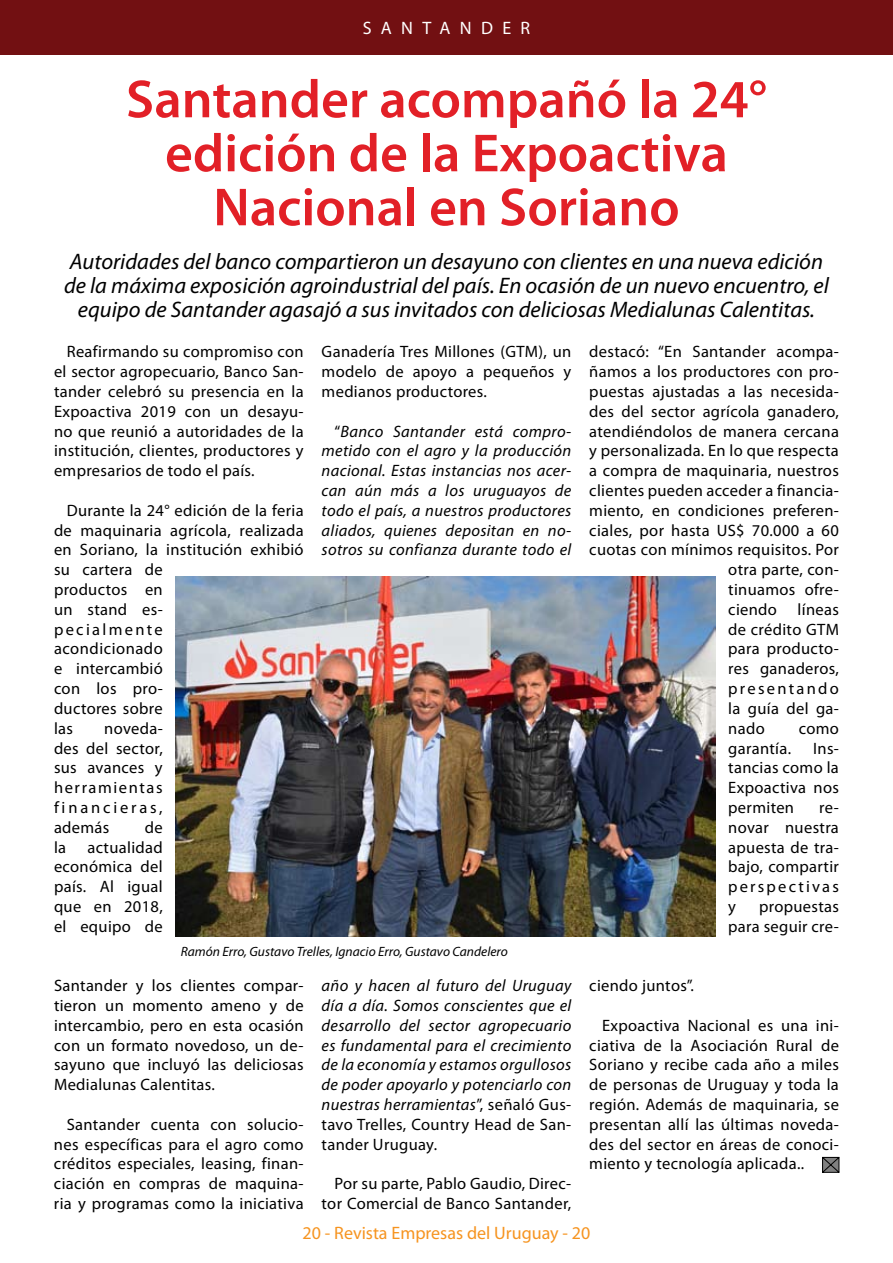
<style>
.page{position:relative;width:893px;height:1263px;background:#fff}
.page>*{position:absolute;margin:0;border:0;box-sizing:border-box;transform-origin:0 0}
.t1{font:600 54px/54px "Myriad Pro";color:#e22027;text-align:center}
.t2{font:italic 22.5px/24px "Myriad Pro";color:#000;text-align:center}
.t3{font:18px "Myriad Pro";color:#f69420}
.t4{font:18px "Myriad Pro";letter-spacing:.52em;color:#fff}
.t5{font:16.5px/19.8px "Myriad Pro";letter-spacing:.02em;color:#000;text-align:justify}
.t6{font:italic 16.5px/19.8px "Myriad Pro";letter-spacing:.02em;color:#000;text-align:justify}
.t7{font:italic 13.5px "Myriad Pro";color:#000}
.s1{font-style:normal}
</style>
<div class="page">
<div style="left:0;top:0;width:893px;height:54px;background:#721012"></div>
<svg style="left:822px;top:1157px;width:18px;height:16px"></svg>
<img style="left:176px;top:576px;width:539px;height:360px">
<p class="t4" style="left:363px;top:17px;width:169px">SANTANDER</p>
<h1 class="t1" style="left:126px;top:71px;width:642px">Santander acompañó la 24° edición de la Expoactiva<br>Nacional en Soriano</h1>
<p class="t2" style="left:64px;top:249px;width:766px">Autoridades del banco compartieron un desayuno con clientes en una nueva edición de la máxima exposición agroindustrial del país. En ocasión de un nuevo encuentro, el equipo de Santander agasajó a sus invitados con deliciosas Medialunas Calentitas.</p>
<p class="t5" style="left:54px;top:342px;width:251px;text-indent:13px">Reafirmando su compromiso con el sector agropecuario, Banco San&shy;tander celebró su presencia en la Expoactiva 2019 con un desayu&shy;no que reunió a autoridades de la institución, clientes, productores y empresarios de todo el país.</p>
<p class="t5" style="left:54px;top:500px;width:251px;text-align:left;text-indent:13px">Durante la 24° edición de la feria de maquinaria agrícola, realizada en Soriano, la institución exhibió su cartera de<br>productos en<br>un stand es-<br>pecialmente<br>acondicionado<br>e intercambió<br>con los pro-<br>ductores sobre<br>las</p>
<p class="t5" style="left:54px;top:718px;width:110px;text-indent:50px">noveda&shy;des del sector, sus avances y herramientas financieras, además</p>
<p class="t5" style="left:145px;top:817px;width:19px">de</p>
<p class="t5" style="left:54px;top:837px;width:110px;text-indent:33px">actualidad económica del país. Al igual que en 2018, el equipo de</p>
<p class="t5" style="left:54px;top:837px;width:14px">la</p>
<p class="t5" style="left:322px;top:342px;width:251px">Ganadería Tres Millones (GTM), un modelo de apoyo a pequeños y medianos productores.</p>
<p class="t6" style="left:322px;top:421px;width:251px;text-indent:13px"><span class="s1">“</span>Banco Santander está compro&shy;metido con el agro y la producción nacional. Estas instancias nos acer&shy;can aún más a los uruguayos de todo el país, a nuestros productores aliados, quienes depositan en no&shy;sotros su confianza durante todo el</p>
<p class="t7" style="left:181px;top:943px;width:328px">Ramón Erro, Gustavo Trelles, Ignacio Erro, Gustavo Candelero</p>
<p class="t5" style="left:54px;top:975px;width:251px">Santander y los clientes compar&shy;tieron un momento ameno y de intercambio, pero en esta ocasión con un formato novedoso, un de&shy;sayuno que incluyó las deliciosas Medialunas Calentitas.</p>
<p class="t5" style="left:54px;top:1114px;width:251px;text-indent:13px">Santander cuenta con solucio&shy;nes específicas para el agro como créditos especiales, leasing, finan&shy;ciación en compras de maquina&shy;ria y programas como la iniciativa</p>
<p class="t6" style="left:322px;top:975px;width:251px">año y hacen al futuro del Uruguay día a día. Somos conscientes que el desarrollo del sector agropecuario es fundamental para el crecimiento de la economía y estamos orgullosos de poder apoyarlo y potenciarlo con nuestras herramientas<span class="s1">”, señaló Gus&shy;tavo Trelles, Country Head de San&shy;tander Uruguay.</span></p>
<p class="t5" style="left:322px;top:1173px;width:251px;text-align:right">Por su parte, Pablo Gaudio, Direc&shy;tor Comercial de Banco Santander,</p>
<p class="t5" style="left:589px;top:342px;width:251px">destacó: “En Santander acompa-</p>
<p class="t5" style="left:589px;top:362px;width:251px">ñamos a los productores con pro-</p>
<p class="t5" style="left:589px;top:381px;width:251px">puestas ajustadas a las necesida-</p>
<p class="t5" style="left:589px;top:401px;width:251px">des del sector agrícola ganadero,</p>
<p class="t5" style="left:589px;top:421px;width:251px">atendiéndolos de manera cercana</p>
<p class="t5" style="left:589px;top:441px;width:251px">y personalizada. En lo que respecta</p>
<p class="t5" style="left:589px;top:461px;width:251px">a compra de maquinaria, nuestros</p>
<p class="t5" style="left:589px;top:480px;width:251px">clientes pueden acceder a financia-</p>
<p class="t5" style="left:589px;top:500px;width:251px">miento, en condiciones preferen-</p>
<p class="t5" style="left:589px;top:520px;width:251px">ciales, por hasta US$ 70.000 a 60</p>
<p class="t5" style="left:589px;top:540px;width:251px">cuotas con mínimos requisitos. Por</p>
<p class="t5" style="left:728px;top:560px;width:112px">otra parte, con-</p>
<p class="t5" style="left:728px;top:579px;width:112px">tinuamos ofre-</p>
<p class="t5" style="left:728px;top:599px;width:50px">ciendo</p>
<p class="t5" style="left:728px;top:599px;width:112px;text-indent:69px">líneas de crédito GTM para producto&shy;res ganaderos, presentando la guía del ga&shy;nado</p>
<p class="t5" style="left:799px;top:718px;width:42px">como</p>
<p class="t5" style="left:728px;top:738px;width:64px">garantía.</p>
<p class="t5" style="left:728px;top:738px;width:112px;text-indent:85px">Ins&shy;tancias como la Expoactiva nos permiten</p>
<p class="t5" style="left:728px;top:797px;width:112px;text-indent:91px">re&shy;novar nuestra apuesta de tra&shy;bajo, compartir perspectivas y</p>
<p class="t5" style="left:728px;top:896px;width:112px;text-align:right">propuestas para seguir cre-</p>
<p class="t5" style="left:589px;top:975px;width:106px">ciendo juntos”.</p>
<p class="t5" style="left:589px;top:1015px;width:251px;text-indent:13px">Expoactiva Nacional es una ini&shy;ciativa de la Asociación Rural de Soriano y recibe cada año a miles de personas de Uruguay y toda la región. Además de maquinaria, se presentan allí las últimas noveda&shy;des del sector en áreas de conoci&shy;miento y tecnología aplicada..</p>
<p class="t3" style="left:303px;top:1221px;width:289px">20 - Revista Empresas del Uruguay - 20</p>
</div>
